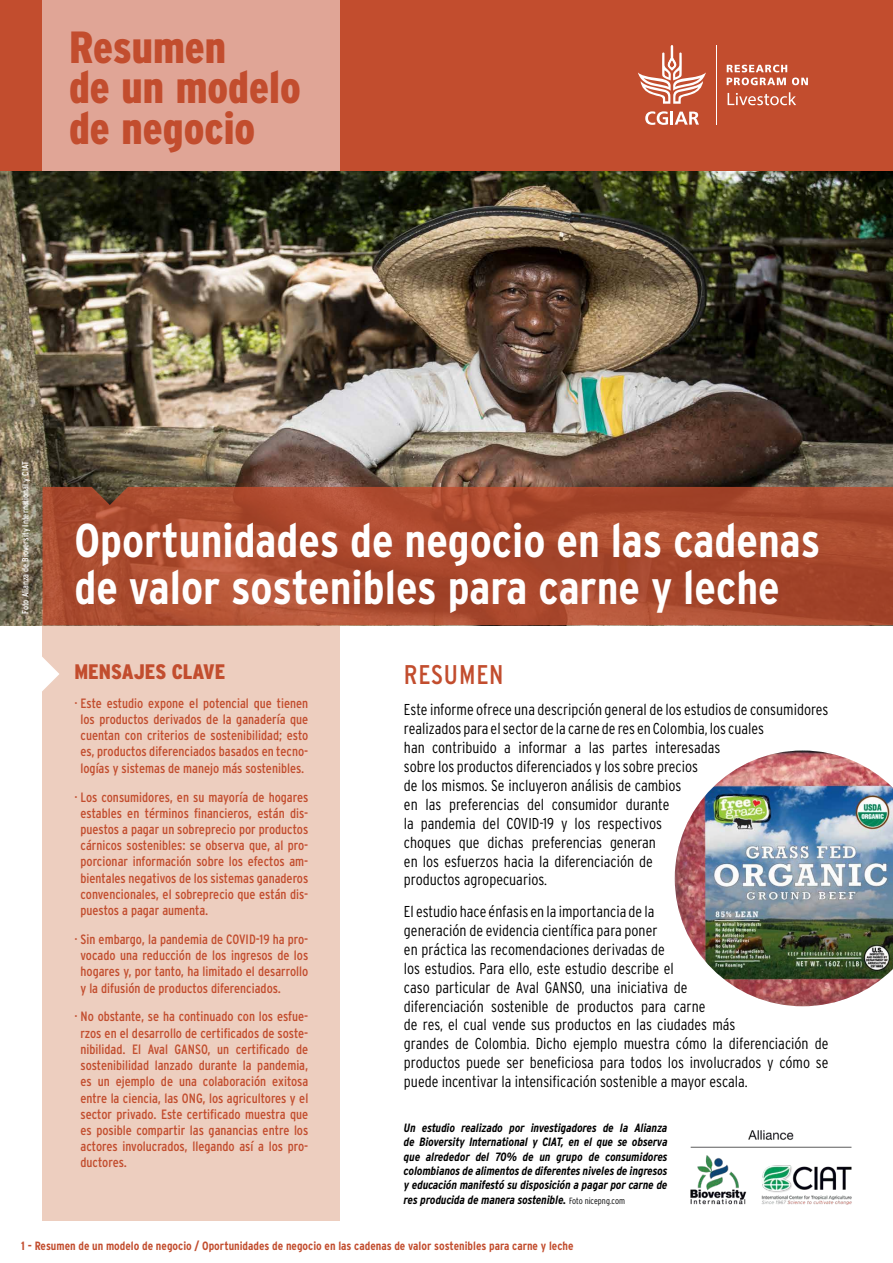
<style>
.page{position:relative;width:893px;height:1263px;background:#fff}
.page>*{position:absolute;margin:0;border:0;box-sizing:border-box;transform-origin:0 0}
.t1{font:700 condensed 47.25px/47.2px "Interstate";color:#fff}
.t2{font:900 condensed 45px/40.5px "Interstate";color:#c24d2e}
.t3{font:condensed 27px "Interstate";letter-spacing:.03em;color:#c24d2e}
.t4{font:900 condensed 21px "Interstate";color:#c24d2e}
.t5{font:300 condensed 15.75px/18.9px "Interstate";color:#000}
.t6{font:condensed 13.5px/16.2px "Interstate";color:#c24d2e;text-align:justify}
.t7{font:italic 700 condensed 12px/14.4px "Interstate";color:#000;text-align:justify}
.t8{font:700 condensed 12px "Interstate";color:#c24d2e}
.t9{font:condensed 9px "Interstate";color:#fff}
.s1{font-weight:300;font-style:normal;font-size:9px}
</style>
<div class="page">
<img style="left:0;top:170px;width:893px;height:455px">
<div style="left:0;top:0;width:893px;height:170px;background:#c24d2e"></div>
<div style="left:43px;top:625px;width:297px;height:595px;background:#edcebf"></div>
<svg style="left:728px;top:92px;width:68px;height:13px"></svg>
<svg style="left:727px;top:65px;width:60px;height:7px"></svg>
<svg style="left:727px;top:78px;width:59px;height:7px"></svg>
<svg style="left:792px;top:78px;width:16px;height:7px"></svg>
<hr style="left:716px;top:45px;width:1px;height:80px;background:#fff">
<svg style="left:645px;top:111px;width:54px;height:14px"></svg>
<svg style="left:638px;top:45px;width:68px;height:59px"></svg>
<svg style="left:43px;top:487px;width:850px;height:138px;background:#ac4c30"></svg>
<div style="left:43px;top:0;width:297px;height:170px;background:#e0a596"></div>
<svg style="left:42px;top:656px;width:17px;height:36px"></svg>
<img style="left:675px;top:750px;width:218px;height:256px">
<img style="left:690px;top:1130px;width:162px;height:75px">
<h2 class="t2" style="left:69px;top:26px;width:233px">Resumen<br>de un modelo de negocio</h2>
<p class="t9" style="left:20px;top:614px;width:154px;rotate:-90deg">Foto Alianza de Bioversity International y CIAT</p>
<h1 class="t1" style="left:74px;top:516px;width:747px">Oportunidades de negocio en las cadenas de valor sostenibles para carne y leche</h1>
<h3 class="t4" style="left:74px;top:659px;width:152px">MENSAJES CLAVE</h3>
<p class="t6" style="left:74px;top:695px;width:235px;text-align:center">· Este estudio expone el potencial que tienen los productos derivados de la ganadería que cuentan con criterios de sostenibilidad; esto es, productos diferenciados basados en tecno&shy;logías y sistemas de manejo más sostenibles.</p>
<p class="t6" style="left:81px;top:788px;width:229px;text-indent:-6px">· Los consumidores, en su mayoría de hogares estables en términos financieros, están dis&shy;puestos a pagar un sobreprecio por productos cárnicos sostenibles: se observa que, al pro&shy;porcionar información sobre los efectos am&shy;bientales negativos de los sistemas ganaderos convencionales, el sobreprecio que están dis&shy;puestos a pagar aumenta.</p>
<p class="t6" style="left:81px;top:931px;width:229px;text-indent:-6px">· Sin embargo, la pandemia de COVID-19 ha pro&shy;vocado una reducción de los ingresos de los hogares y, por tanto, ha limitado el desarrollo y la difusión de productos diferenciados.</p>
<p class="t6" style="left:81px;top:1008px;width:229px;text-indent:-6px">· No obstante, se ha continuado con los esfue&shy;rzos en el desarrollo de certificados de soste&shy;nibilidad. El Aval GANSO, un certificado de sostenibilidad lanzado durante la pandemia, es un ejemplo de una colaboración exitosa entre la ciencia, las ONG, los agricultores y el sector privado. Este certificado muestra que es posible compartir las ganancias entre los actores involucrados, llegando así a los pro&shy;ductores.</p>
<h3 class="t3" style="left:404px;top:658px;width:101px">RESUMEN</h3>
<p class="t5" style="left:404px;top:700px;width:426px">Este informe ofrece una descripción general de los estudios de consumidores realizados para el sector de la carne de res en Colombia, los cuales<br>han contribuido a informar a las partes interesadas<br>sobre los productos diferenciados y los sobre precios<br>de los mismos. Se incluyeron análisis de cambios<br>en las preferencias del consumidor durante<br>la pandemia del COVID-19 y los respectivos<br>choques que dichas preferencias generan<br>en los esfuerzos hacia la diferenciación de<br>productos agropecuarios.</p>
<p class="t5" style="left:404px;top:902px;width:426px">El estudio hace énfasis en la importancia de la<br>generación de evidencia científica para poner<br>en práctica las recomendaciones derivadas de<br>los estudios. Para ello, este estudio describe el<br>caso particular de Aval GANSO, una iniciativa de<br>diferenciación sostenible de productos para carne<br>de res, el cual vende sus productos en las ciudades más<br>grandes de Colombia. Dicho ejemplo muestra cómo la diferenciación de productos puede ser beneficiosa para todos los involucrados y cómo se puede incentivar la intensificación sostenible a mayor escala.</p>
<p class="t7" style="left:404px;top:1120px;width:265px">Un estudio realizado por investigadores de la Alianza de Bioversity International y CIAT, en el que se observa que alrededor del 70% de un grupo de consumidores colombianos de alimentos de diferentes niveles de ingresos y educación manifestó su disposición a pagar por carne de res producida de manera sostenible. <span class="s1">Foto nicepng.com</span></p>
<p class="t8" style="left:21px;top:1238px;width:554px">1 - Resumen de un modelo de negocio / Oportunidades de negocio en las cadenas de valor sostenibles para carne y leche</p>
</div>
